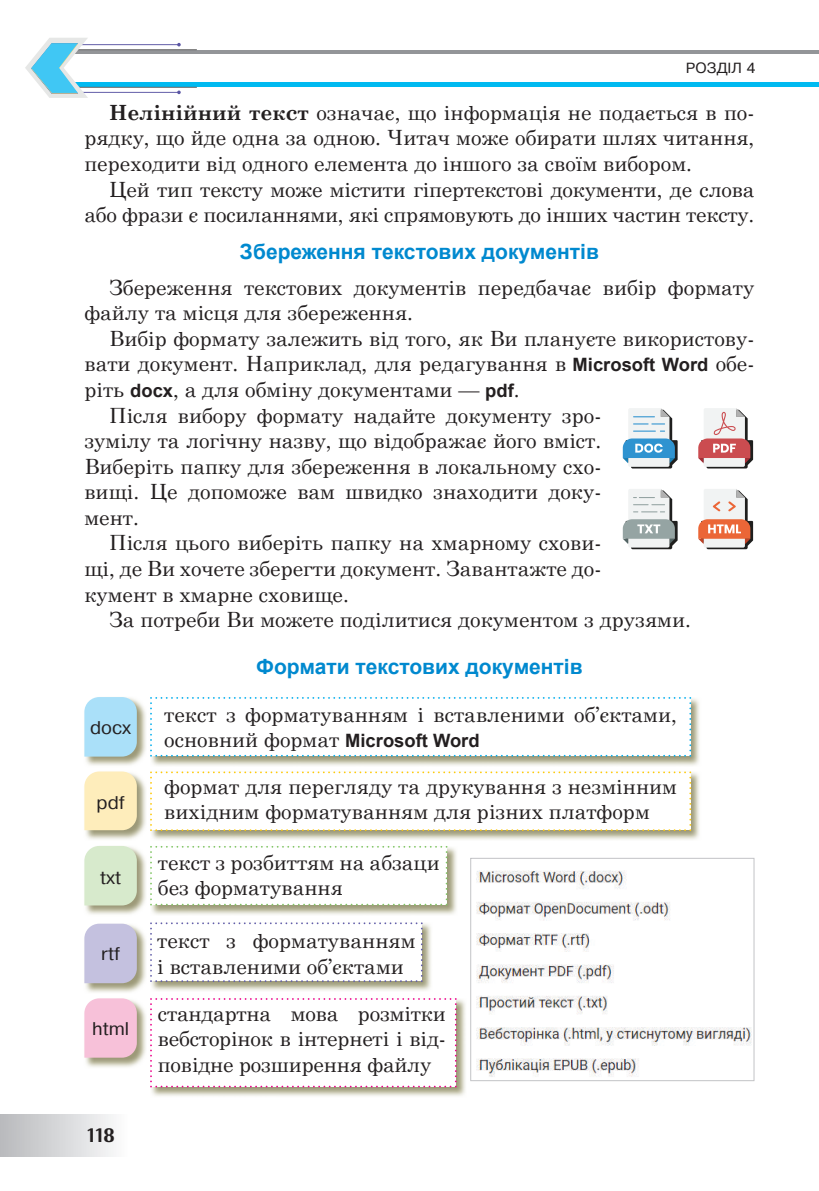
<style>
.page{position:relative;width:819px;height:1191px;background:#fff}
.page>*{position:absolute;margin:0;border:0;box-sizing:border-box;transform-origin:0 0}
.t1{font:21px/25.6px "Schoolbooknk BOHDAN";color:#231f20}
.t2{font:700 21px "Arial";color:#0089cf}
.t3{font:700 21px "Arsenal";color:#231f20}
.t4{font:17.5px "Ukrainian Pragmatica";color:#231f20}
.t5{font:14px "Ukrainian Pragmatica";color:#231f20}
.s1{font-weight:700}
.s2{font-family:"Arial";font-weight:700;font-size:18.38px}
</style>
<div class="page">
<div style="left:0;top:1114px;width:127px;height:42px;background:linear-gradient(to right,#b8b9bc,#fbfcfc)"></div>
<hr style="left:197px;top:51px;width:622px;height:3px;background:#939598">
<div style="left:51px;top:59px;width:768px;height:27px;background:#00baf1"></div>
<div style="left:51px;top:55px;width:768px;height:27px;background:#fff"></div>
<svg style="left:25px;top:38px;width:172px;height:60px"></svg>
<svg style="left:698px;top:408px;width:55px;height:60px"></svg>
<svg style="left:622px;top:408px;width:55px;height:60px"></svg>
<hr style="left:633px;top:430px;width:22px;height:2px;background:#2f93d0">
<svg style="left:622px;top:489px;width:55px;height:60px"></svg>
<svg style="left:698px;top:489px;width:55px;height:60px"></svg>
<svg style="left:470px;top:858px;width:284px;height:223px"></svg>
<img style="left:84px;top:701px;width:62px;height:65px">
<svg style="left:84px;top:697px;width:53px;height:59px;background:#acdff6"></svg>
<img style="left:150px;top:697px;width:550px;height:69px">
<svg style="left:150px;top:697px;width:541px;height:59px"></svg>
<img style="left:84px;top:776px;width:62px;height:64px">
<svg style="left:84px;top:771px;width:53px;height:59px;background:#fcecbc"></svg>
<img style="left:151px;top:772px;width:549px;height:68px">
<svg style="left:150px;top:771px;width:541px;height:60px"></svg>
<img style="left:84px;top:850px;width:62px;height:65px">
<svg style="left:84px;top:846px;width:53px;height:59px;background:#d7e9cc"></svg>
<img style="left:150px;top:846px;width:307px;height:69px">
<svg style="left:150px;top:846px;width:297px;height:59px"></svg>
<img style="left:84px;top:928px;width:62px;height:65px">
<svg style="left:84px;top:923px;width:53px;height:60px;background:#c5c3de"></svg>
<img style="left:151px;top:922px;width:280px;height:69px">
<svg style="left:150px;top:922px;width:272px;height:60px"></svg>
<img style="left:84px;top:1003px;width:62px;height:64px">
<svg style="left:84px;top:998px;width:53px;height:59px;background:#f5c2d8"></svg>
<img style="left:150px;top:998px;width:316px;height:98px">
<svg style="left:150px;top:998px;width:306px;height:89px"></svg>
<p class="t5" style="left:686px;top:60px;width:71px">ÐÎÇД²Ë 4</p>
<p class="t1" style="left:84px;top:100px;width:671px;text-align:justify;text-indent:25px"><span class="s1">Нелінійний текст</span> означає, що інформація не подається в по&shy;рядку, що йде одна за одною. Читач може обирати шлях читання, переходити від одного елемента до іншого за своїм вибором.</p>
<p class="t1" style="left:84px;top:177px;width:671px;text-align:right">Цей тип тексту може містити гіпертекстові документи, де слова або фрази є посиланнями, які спрямовують до інших частин тексту.</p>
<p class="t2" style="left:240px;top:237px;width:360px">Збереження текстових документів</p>
<p class="t1" style="left:84px;top:275px;width:671px;text-indent:25px">Збереження текстових документів передбачає вибір формату файлу та місця для збереження.</p>
<p class="t1" style="left:109px;top:326px;width:646px">Вибір формату залежить від того, як Ви плануєте використову-</p>
<p class="t1" style="left:84px;top:351px;width:671px">вати документ. Наприклад, для редагування в <span class="s2">Microsoft Word</span> обе-</p>
<p class="t1" style="left:84px;top:377px;width:437px">ріть <span class="s2">docx</span>, а для обміну документами — <span class="s2">pdf</span>.</p>
<p class="t1" style="left:109px;top:403px;width:493px">Після вибору формату надайте документу зро-</p>
<p class="t1" style="left:84px;top:428px;width:518px">зумілу та логічну назву, що відображає його вміст.</p>
<p class="t1" style="left:84px;top:454px;width:518px">Виберіть папку для збереження в локальному схо-</p>
<p class="t1" style="left:84px;top:479px;width:518px">вищі. Це допоможе вам швидко знаходити доку-</p>
<p class="t1" style="left:84px;top:505px;width:56px">мент.</p>
<p class="t1" style="left:109px;top:530px;width:493px">Після цього виберіть папку на хмарному схови-</p>
<p class="t1" style="left:84px;top:556px;width:518px">щі, де Ви хочете зберегти документ. Завантажте до-</p>
<p class="t1" style="left:84px;top:581px;width:266px">кумент в хмарне сховище.</p>
<p class="t1" style="left:109px;top:607px;width:583px">За потреби Ви можете поділитися документом з друзями.</p>
<p class="t4" style="left:90px;top:718px;width:43px">docx</p>
<p class="t4" style="left:97px;top:792px;width:30px">pdf</p>
<p class="t4" style="left:100px;top:868px;width:22px">txt</p>
<p class="t4" style="left:101px;top:943px;width:20px">rtf</p>
<p class="t4" style="left:92px;top:1018px;width:39px">html</p>
<p class="t3" style="left:87px;top:1122px;width:29px">118</p>
<p class="t2" style="left:256px;top:651px;width:328px">Формати текстових документів</p>
<p class="t1" style="left:164px;top:702px;width:514px">текст з форматуванням і вставленими об’єктами, основний формат <span class="s2">Microsoft Word</span></p>
<p class="t1" style="left:164px;top:773px;width:514px">формат для перегляду та друкування з незмінним вихідним форматуванням для різних платформ</p>
<p class="t1" style="left:158px;top:850px;width:283px">текст з розбиттям на абзаци без форматування</p>
<p class="t1" style="left:157px;top:928px;width:260px">текст з форматуванням і вставленими об’єктами</p>
<p class="t1" style="left:158px;top:1000px;width:289px;text-align:justify">стандартна мова розмітки вебсторінок в інтернеті і від&shy;повідне розширення файлу</p>
</div>
